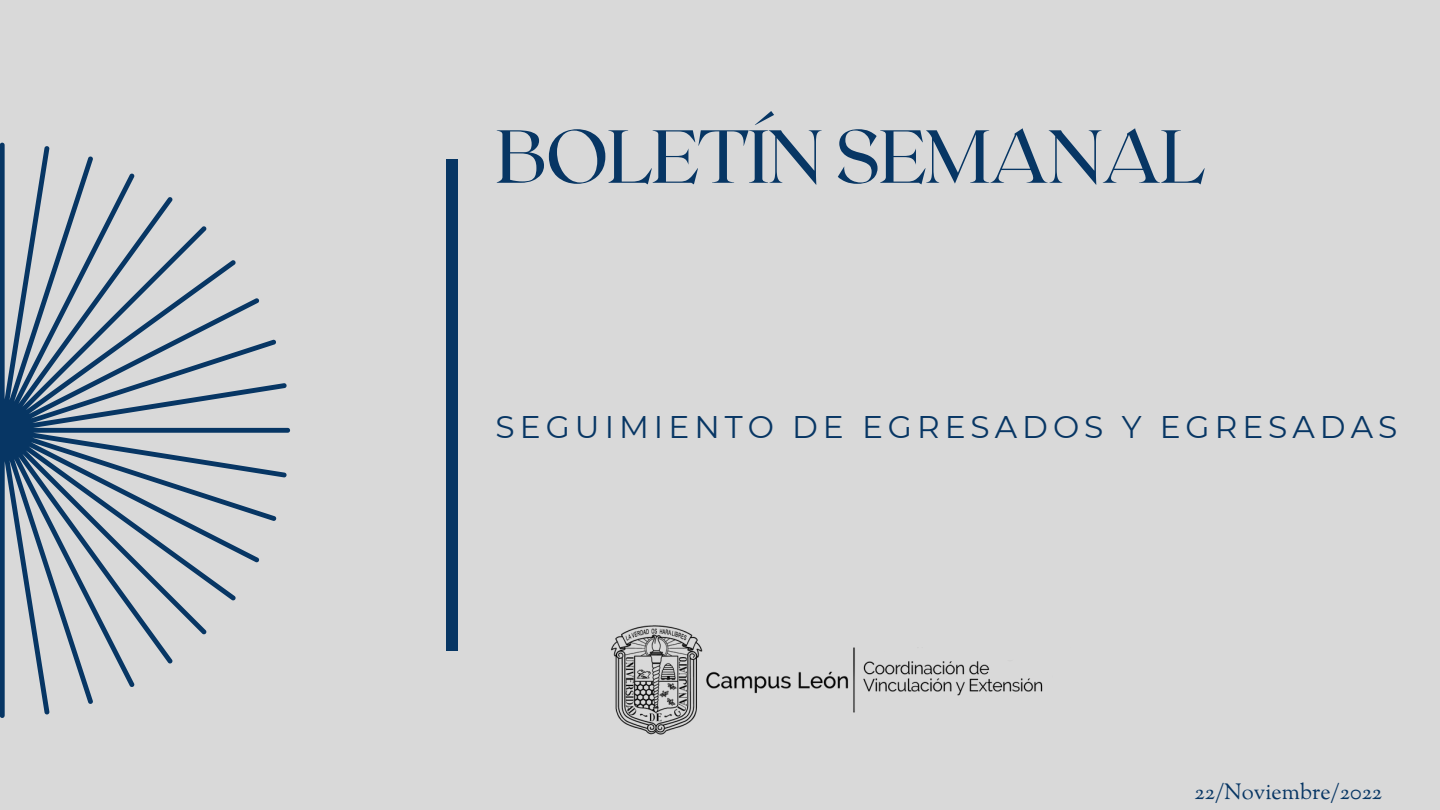
<style>
.page{position:relative;width:1440px;height:810px;background:#d9d9d9}
.page>*{position:absolute;margin:0;border:0;box-sizing:border-box;transform-origin:0 0}
.t1{font:75px "Roxborough CF";letter-spacing:-.02em;color:#073664}
.t2{font:31.3px "Montserrat";letter-spacing:.16em;color:#073664}
.t3{font:22px "Sorts Mill Goudy";color:#073664}
</style>
<div class="page">
<div style="left:446px;top:159px;width:12px;height:492px;background:#073664"></div>
<img style="left:611px;top:625px;width:432px;height:110px">
<svg style="left:0;top:143px;width:290px;height:575px"></svg>
<h1 class="t1" style="left:496px;top:108px;width:712px">BOLETÍN SEMANAL</h1>
<p class="t2" style="left:496px;top:408px;width:903px">SEGUIMIENTO DE EGRESADOS Y EGRESADAS</p>
<p class="t3" style="left:1195px;top:778px;width:189px">22/Noviembre/2022</p>
</div>
